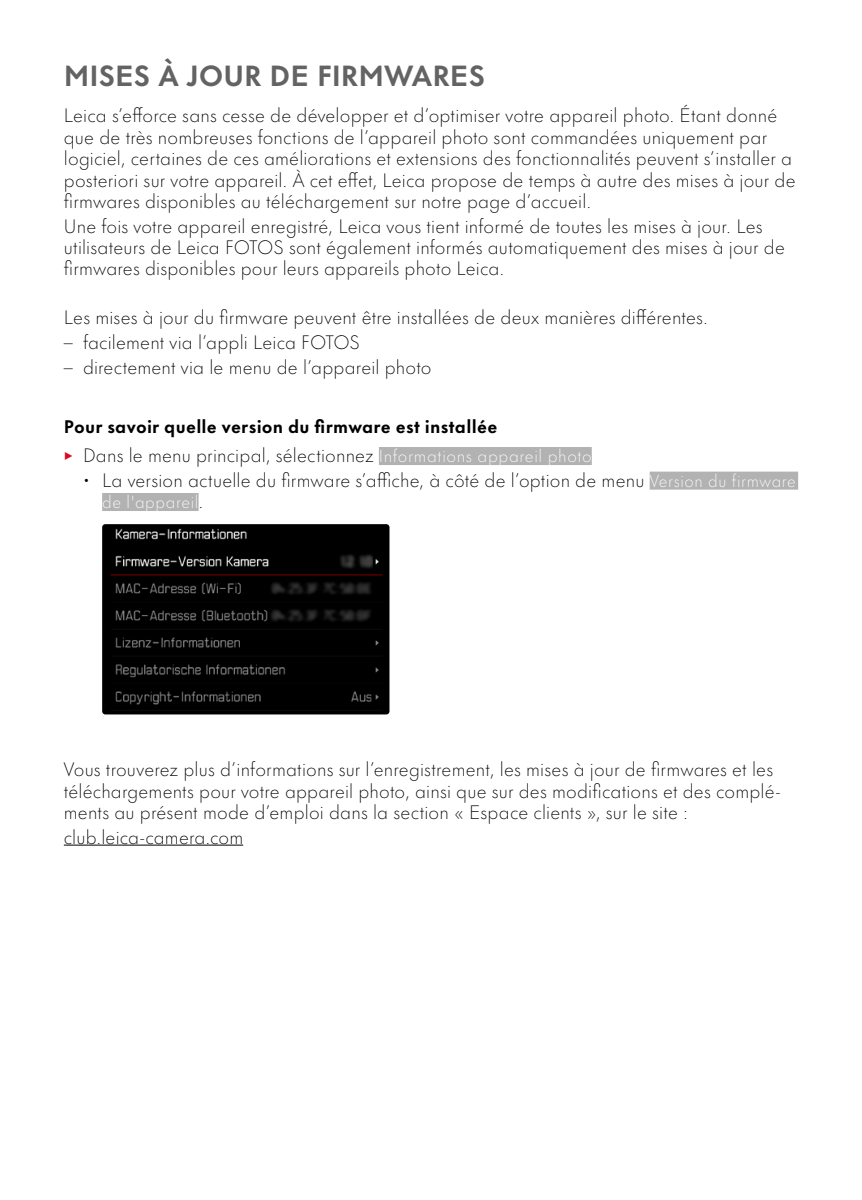
<style>
.page{position:relative;width:862px;height:1200px;background:#fff}
.page>*{position:absolute;margin:0;border:0;box-sizing:border-box;transform-origin:0 0}
.Heading____Chapter{font:700 27px "Futura Nowfor Leica Text";letter-spacing:-.005em;color:#646363}
.Text____Body_Text{font:300 18px/21.4px "Futura Nowfor Leica Text";letter-spacing:.01em;color:#000}
.Heading____Heading_04{font:700 16.88px "Futura Nowfor Leica Text";letter-spacing:.015em;color:#000}
.t1{font:300 16.2px "Futura Nowfor Leica Text";letter-spacing:.035em;color:#fff}
.s1{font-family:"Corporate S";color:#e3051b}
.s2{font-size:16.2px;color:#fff}
.s3{font-size:18px;color:#000}
</style>
<div class="page">
<div style="left:379px;top:447px;width:212px;height:18px;background:#b3b2b2"></div>
<div style="left:649px;top:471px;width:148px;height:18px;background:#b3b2b2"></div>
<div style="left:102px;top:493px;width:96px;height:18px;background:#b3b2b2"></div>
<hr style="left:64px;top:844px;width:179px;height:1px;background:#000">
<img style="left:102px;top:524px;width:287px;height:190px">
<p class="Heading____Chapter" style="left:64px;top:53px;width:422px">MISES À JOUR DE FIRMWARES</p>
<p class="Text____Body_Text" style="left:64px;top:104px;width:732px">Leica s’efforce sans cesse de développer et d’optimiser votre appareil photo. Étant donné que de très nombreuses fonctions de l’appareil photo sont commandées uniquement par logiciel, certaines de ces améliorations et extensions des fonctionnalités peuvent s’installer a posteriori sur votre appareil. À cet effet, Leica propose de temps à autre des mises à jour de firmwares disponibles au téléchargement sur notre page d’accueil.</p>
<p class="Text____Body_Text" style="left:64px;top:214px;width:722px">Une fois votre appareil enregistré, Leica vous tient informé de toutes les mises à jour. Les utilisateurs de Leica FOTOS sont également informés automatiquement des mises à jour de firmwares disponibles pour leurs appareils photo Leica.</p>
<p class="Text____Body_Text" style="left:64px;top:306px;width:645px">Les mises à jour du firmware peuvent être installées de deux manières différentes.</p>
<p class="Text____Body_Text" style="left:64px;top:331px;width:297px">– facilement via l’appli Leica FOTOS</p>
<p class="Text____Body_Text" style="left:64px;top:355px;width:369px">– directement via le menu de l’appareil photo</p>
<p class="Heading____Heading_04" style="left:64px;top:412px;width:435px">Pour savoir quelle version du firmware est installée</p>
<p class="Text____Body_Text" style="left:64px;top:444px;width:529px"><span class="s1">▸</span> Dans le menu principal, sélectionnez <span class="s2">Informations appareil photo</span></p>
<p class="Text____Body_Text" style="left:83px;top:468px;width:714px">• La version actuelle du firmware s’affiche, à côté de l’option de menu <span class="s2">Version du firmware</span></p>
<p class="t1" style="left:102px;top:489px;width:103px">de l'appareil<span class="s3">.</span></p>
<p class="Text____Body_Text" style="left:64px;top:758px;width:717px">Vous trouverez plus d’informations sur l’enregistrement, les mises à jour de firmwares et les téléchargements pour votre appareil photo, ainsi que sur des modifications et des complé&shy;ments au présent mode d’emploi dans la section « Espace clients », sur le site :</p>
<p class="Text____Body_Text" style="left:64px;top:825px;width:181px">club.leica-camera.com</p>
</div>
